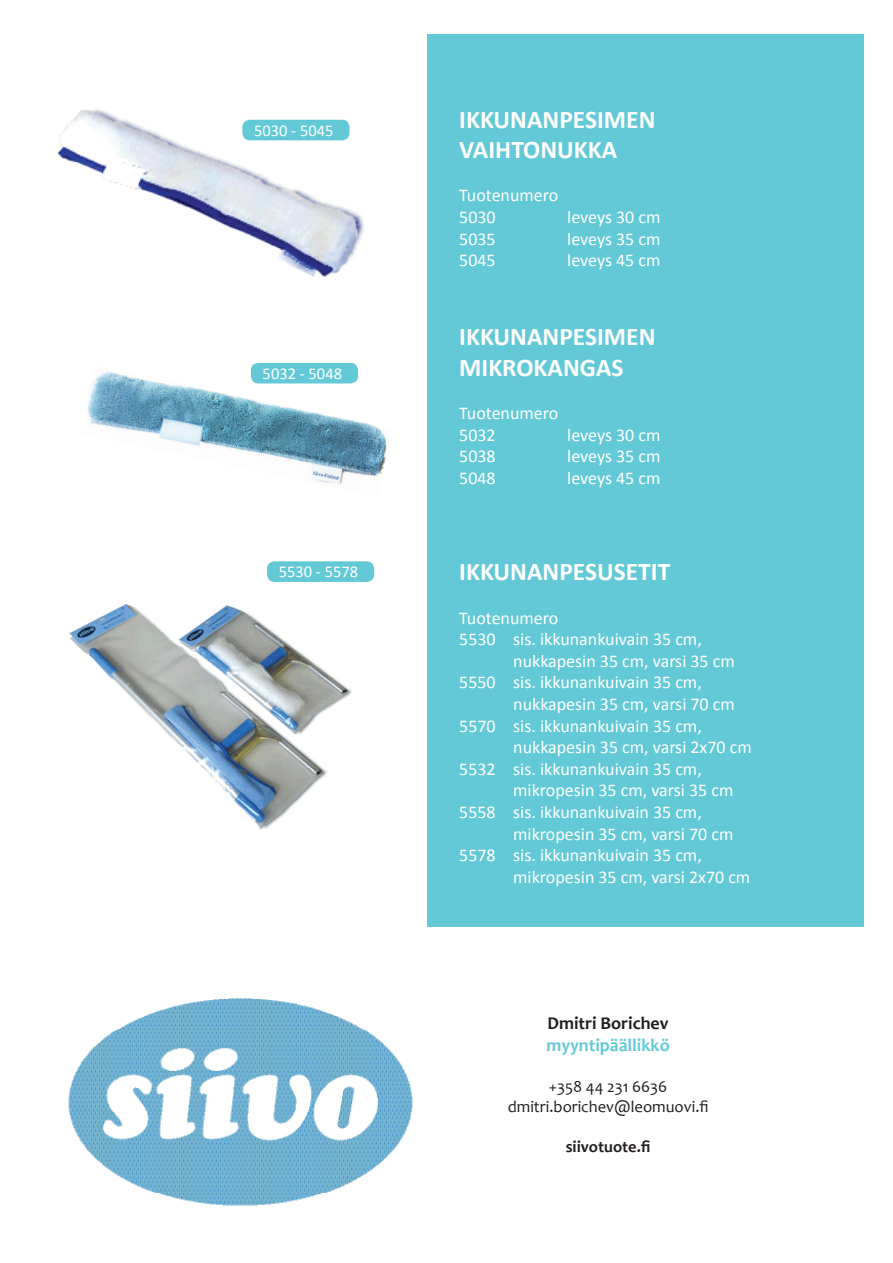
<style>
.page{position:relative;width:893px;height:1263px;background:#fff}
.page>*{position:absolute;margin:0;border:0;box-sizing:border-box;transform-origin:0 0}
.t1{font:700 25.5px/30.6px "Calibri";color:#fff}
.t2{font:18px/21.6px "Calibri";color:#fff}
.t3{font:700 18px "Candara";color:#63c9d6}
.t4{font:700 18px "Candara";color:#231f20}
.t5{font:16.5px/19.8px "Candara";color:#231f20;text-align:center}
.t6{font:16.5px "Calibri";color:#fff}
.t7{font:700 16.5px "Candara";color:#231f20}
</style>
<div class="page">
<div style="left:427px;top:35px;width:437px;height:892px;background:#63c9d6"></div>
<img style="left:68px;top:998px;width:345px;height:208px">
<img style="left:57px;top:109px;width:307px;height:168px">
<img style="left:69px;top:604px;width:283px;height:226px">
<div style="left:242px;top:120px;width:108px;height:20px;background:#63c9d6;border-radius:8px"></div>
<div style="left:251px;top:363px;width:107px;height:20px;background:#63c9d6;border-radius:8px"></div>
<div style="left:267px;top:561px;width:107px;height:21px;background:#63c9d6;border-radius:8px"></div>
<img style="left:87px;top:365px;width:300px;height:120px">
<p class="t6" style="left:254px;top:120px;width:81px">5030 - 5045</p>
<p class="t6" style="left:263px;top:363px;width:81px">5032 - 5048</p>
<p class="t6" style="left:279px;top:561px;width:81px">5530 - 5578</p>
<h1 class="t1" style="left:459px;top:104px;width:198px">IKKUNANPESIMEN<br>VAIHTONUKKA</h1>
<p class="t2" style="left:459px;top:185px;width:101px">Tuotenumero<br>5030</p>
<p class="t2" style="left:567px;top:206px;width:95px">leveys 30 cm</p>
<p class="t2" style="left:459px;top:228px;width:38px">5035</p>
<p class="t2" style="left:567px;top:228px;width:95px">leveys 35 cm</p>
<p class="t2" style="left:459px;top:249px;width:38px">5045</p>
<p class="t2" style="left:567px;top:249px;width:95px">leveys 45 cm</p>
<h1 class="t1" style="left:459px;top:321px;width:198px">IKKUNANPESIMEN<br>MIKROKANGAS</h1>
<p class="t2" style="left:459px;top:402px;width:101px">Tuotenumero<br>5032</p>
<p class="t2" style="left:567px;top:424px;width:95px">leveys 30 cm</p>
<p class="t2" style="left:459px;top:445px;width:38px">5038</p>
<p class="t2" style="left:567px;top:445px;width:95px">leveys 35 cm</p>
<p class="t2" style="left:459px;top:467px;width:38px">5048</p>
<p class="t2" style="left:567px;top:467px;width:95px">leveys 45 cm</p>
<h1 class="t1" style="left:459px;top:557px;width:213px">IKKUNANPESUSETIT</h1>
<p class="t2" style="left:459px;top:607px;width:101px">Tuotenumero</p>
<p class="t2" style="left:459px;top:628px;width:244px">5530 sis. ikkunankuivain 35 cm,</p>
<p class="t2" style="left:513px;top:650px;width:223px">nukkapesin 35 cm, varsi 35 cm</p>
<p class="t2" style="left:459px;top:672px;width:244px">5550 sis. ikkunankuivain 35 cm,</p>
<p class="t2" style="left:513px;top:693px;width:223px">nukkapesin 35 cm, varsi 70 cm</p>
<p class="t2" style="left:459px;top:715px;width:244px">5570 sis. ikkunankuivain 35 cm,</p>
<p class="t2" style="left:513px;top:736px;width:240px">nukkapesin 35 cm, varsi 2x70 cm</p>
<p class="t2" style="left:459px;top:758px;width:244px">5532 sis. ikkunankuivain 35 cm,</p>
<p class="t2" style="left:513px;top:780px;width:222px">mikropesin 35 cm, varsi 35 cm</p>
<p class="t2" style="left:459px;top:801px;width:244px">5558 sis. ikkunankuivain 35 cm,</p>
<p class="t2" style="left:513px;top:823px;width:222px">mikropesin 35 cm, varsi 70 cm</p>
<p class="t2" style="left:459px;top:844px;width:244px">5578 sis. ikkunankuivain 35 cm,</p>
<p class="t2" style="left:513px;top:866px;width:239px">mikropesin 35 cm, varsi 2x70 cm</p>
<p class="t4" style="left:547px;top:1012px;width:123px">Dmitri Borichev</p>
<p class="t3" style="left:546px;top:1034px;width:125px">myyntipäällikkö</p>
<p class="t5" style="left:508px;top:1077px;width:202px">+358 44 231 6636 dmitri.borichev@leomuovi.fi</p>
<p class="t7" style="left:566px;top:1136px;width:86px">siivotuote.fi</p>
</div>
